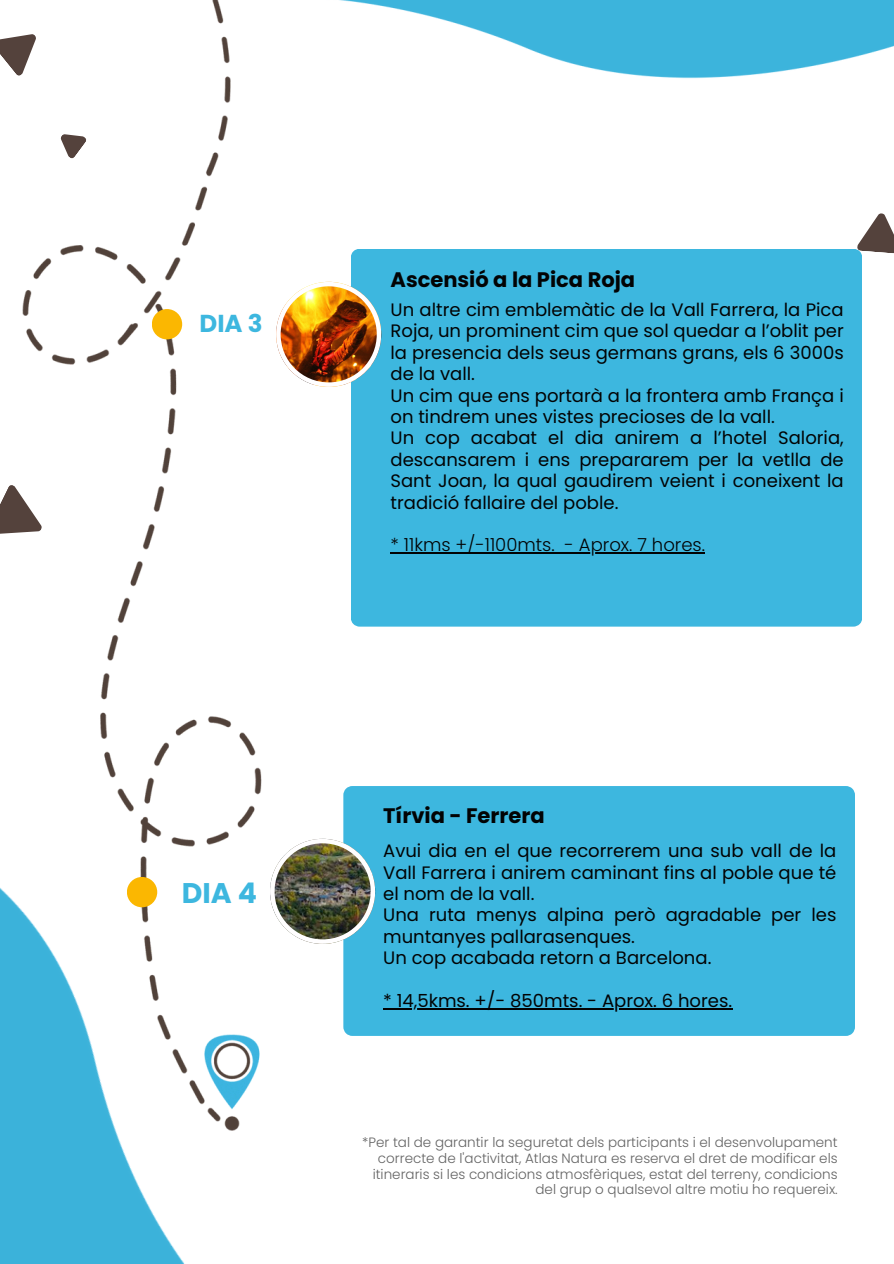
<style>
.page{position:relative;width:894px;height:1264px;background:#fff}
.page>*{position:absolute;margin:0;border:0;box-sizing:border-box;transform-origin:0 0}
.t1{font:700 28.35px "Poppins";color:#3db7df}
.t2{font:700 24.45px "Poppins";color:#3db7df}
.t3{font:700 21px "Poppins";color:#020304}
.t4{font:18px/21.3px "Poppins";color:#020304}
.t5{font:300 18px "Poppins";color:#020304}
.t6{font:300 13.5px/15.8px "Poppins";color:#646464;text-align:right}
</style>
<div class="page">
<img style="left:23px;top:0;width:506px;height:1036px">
<svg style="left:857px;top:213px;width:36px;height:41px"></svg>
<svg style="left:0;top:34px;width:36px;height:42px"></svg>
<svg style="left:61px;top:134px;width:25px;height:24px"></svg>
<svg style="left:0;top:485px;width:42px;height:49px"></svg>
<img style="left:234px;top:0;width:659px;height:89px">
<img style="left:0;top:756px;width:520px;height:507px">
<div style="left:127px;top:877px;width:30px;height:30px;background:#fbb701;border-radius:50%"></div>
<div style="left:343px;top:786px;width:511px;height:249px;background:#3db7df"></div>
<img style="left:270px;top:838px;width:104px;height:105px">
<hr style="left:383px;top:1008px;width:349px;height:1px;background:#020304">
<div style="left:350px;top:249px;width:511px;height:377px;background:#3db7df"></div>
<img style="left:276px;top:282px;width:105px;height:104px">
<hr style="left:390px;top:552px;width:164px;height:1px;background:#020304">
<hr style="left:564px;top:552px;width:141px;height:1px;background:#020304">
<div style="left:152px;top:309px;width:30px;height:30px;background:#fbb701;border-radius:50%"></div>
<p class="t2" style="left:199px;top:307px;width:65px">DIA 3</p>
<h3 class="t1" style="left:182px;top:873px;width:77px">DIA 4</h3>
<p class="t3" style="left:390px;top:265px;width:246px">Ascensió a la Pica Roja</p>
<h3 class="t4" style="left:390px;top:299px;width:454px">Un altre cim emblemàtic de la Vall Farrera, la Pica Roja, un prominent cim que sol quedar a l’oblit per la presencia dels seus germans grans, els 6 3000s de la vall.<br>Un cim que ens portarà a la frontera amb França i on tindrem unes vistes precioses de la vall.<br>Un cop acabat el dia anirem a l’hotel Saloria, descansarem i ens prepararem per la vetlla de Sant Joan, la qual gaudirem veient i coneixent la tradició fallaire del poble.</h3>
<h4 class="t5" style="left:390px;top:532px;width:166px">* 11kms +/-1100mts.</h4>
<h4 class="t5" style="left:564px;top:532px;width:142px">- Aprox. 7 hores.</h4>
<p class="t3" style="left:383px;top:801px;width:163px">Tírvia - Ferrera</p>
<h4 class="t4" style="left:383px;top:840px;width:454px">Avui dia en el que recorrerem una sub vall de la Vall Farrera i anirem caminant fins al poble que té el nom de la vall.<br>Una ruta menys alpina però agradable per les muntanyes pallarasenques.<br>Un cop acabada retorn a Barcelona.</h4>
<p class="t4" style="left:383px;top:989px;width:350px">* 14,5kms. +/- 850mts. - Aprox. 6 hores.</p>
<p class="t6" style="left:362px;top:1134px;width:477px">*Per tal de garantir la seguretat dels participants i el desenvolupament correcte de l'activitat, Atlas Natura es reserva el dret de modificar els itineraris si les condicions atmosfèriques, estat del terreny, condicions del grup o qualsevol altre motiu ho requereix.</p>
</div>
